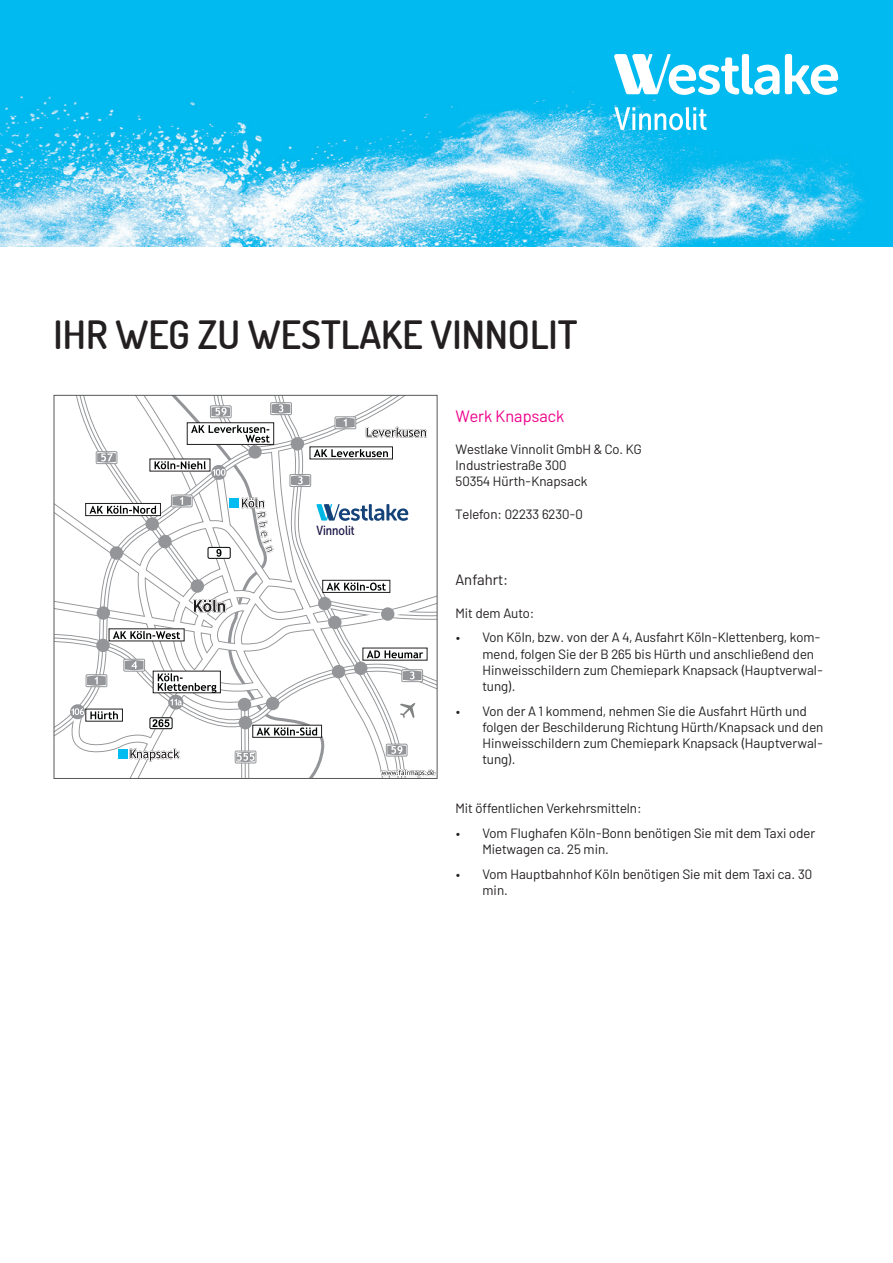
<style>
.page{position:relative;width:893px;height:1263px;background:#fff}
.page>*{position:absolute;margin:0;border:0;box-sizing:border-box;transform-origin:0 0}
.t1{font:600 39px "Dosis";color:#231f20}
.t2{font:16.5px "Barlow";color:#ed028c}
.t3{font:15px "Barlow";color:#231f20}
.t4{font:13.5px/16.2px "Barlow";color:#231f20}
.t5{font:13.2px "Museo Sans Cond 500";color:#1a1546}
</style>
<div class="page">
<img style="left:0;top:0;width:893px;height:247px">
<svg style="left:614px;top:54px;width:224px;height:41px"></svg>
<svg style="left:614px;top:107px;width:92px;height:23px"></svg>
<svg style="left:56px;top:397px;width:379px;height:380px"></svg>
<div style="left:54px;top:395px;width:383px;height:384px;border:1px solid #57585a"></div>
<h1 class="t1" style="left:54px;top:308px;width:525px">IHR WEG ZU WESTLAKE VINNOLIT</h1>
<p class="t5" style="left:316px;top:523px;width:40px">Vinnolit</p>
<p class="t2" style="left:455px;top:404px;width:110px">Werk Knapsack</p>
<p class="t4" style="left:455px;top:440px;width:188px">Westlake Vinnolit GmbH &amp; Co. KG<br>Industriestraße 300<br>50354 Hürth-Knapsack</p>
<p class="t4" style="left:455px;top:505px;width:129px">Telefon: 02233 6230-0</p>
<p class="t3" style="left:455px;top:569px;width:54px">Anfahrt:</p>
<p class="t4" style="left:455px;top:604px;width:80px">Mit dem Auto:</p>
<p class="t4" style="left:482px;top:628px;width:342px;text-indent:-27px">• Von Köln, bzw. von der A 4, Ausfahrt Köln-Klettenberg, kom&shy;mend, folgen Sie der B 265 bis Hürth und anschließend den Hinweisschildern zum Chemiepark Knapsack (Hauptverwal&shy;tung).</p>
<p class="t4" style="left:482px;top:702px;width:342px;text-indent:-27px">• Von der A 1 kommend, nehmen Sie die Ausfahrt Hürth und folgen der Beschilderung Richtung Hürth/Knapsack und den Hinweisschildern zum Chemiepark Knapsack (Hauptverwal&shy;tung).</p>
<p class="t4" style="left:455px;top:799px;width:188px">Mit öffentlichen Verkehrsmitteln:</p>
<p class="t4" style="left:482px;top:824px;width:334px;text-indent:-27px">• Vom Flughafen Köln-Bonn benötigen Sie mit dem Taxi oder<br>Mietwagen ca. 25 min.</p>
<p class="t4" style="left:482px;top:865px;width:331px;text-indent:-27px">• Vom Hauptbahnhof Köln benötigen Sie mit dem Taxi ca. 30 min.</p>
</div>
